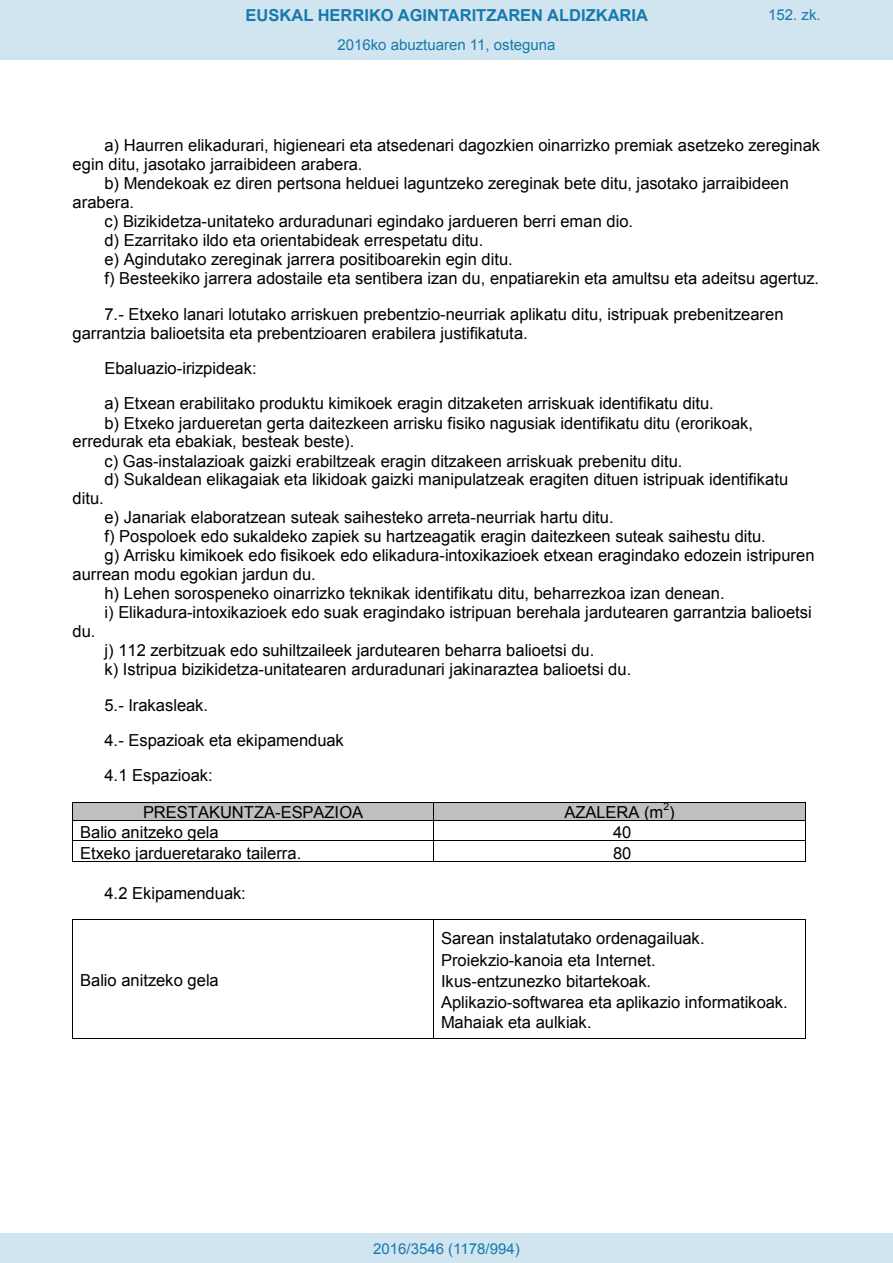
<style>
.page{position:relative;width:893px;height:1263px;background:#fff}
.page>*{position:absolute;margin:0;border:0;box-sizing:border-box;transform-origin:0 0}
.t1{font:16.5px/21.3px "Arial";color:#000}
.t2{font:700 16.5px "Arial";color:#1879ad}
.Paginacion_Centro{font:15px "Arial";color:#1879ad}
.t3{font:10.5px "Arial";color:#000}
</style>
<div class="page">
<div style="left:73px;top:802px;width:360px;height:18px;background:#bfbfbf"></div>
<div style="left:434px;top:802px;width:371px;height:18px;background:#bfbfbf"></div>
<hr style="left:73px;top:802px;width:360px;height:1px;background:#000">
<hr style="left:434px;top:802px;width:371px;height:1px;background:#000">
<hr style="left:73px;top:820px;width:360px;height:1px;background:#000">
<hr style="left:434px;top:820px;width:371px;height:1px;background:#000">
<hr style="left:73px;top:840px;width:360px;height:1px;background:#000">
<hr style="left:434px;top:840px;width:371px;height:1px;background:#000">
<svg style="left:72px;top:802px;width:1px;height:60px"></svg>
<hr style="left:73px;top:861px;width:360px;height:1px;background:#000">
<svg style="left:433px;top:802px;width:1px;height:60px"></svg>
<hr style="left:434px;top:861px;width:371px;height:1px;background:#000">
<svg style="left:805px;top:802px;width:1px;height:60px"></svg>
<hr style="left:73px;top:919px;width:360px;height:1px;background:#000">
<hr style="left:434px;top:919px;width:371px;height:1px;background:#000">
<hr style="left:72px;top:920px;width:1px;height:118px;background:#000">
<hr style="left:73px;top:1038px;width:360px;height:1px;background:#000">
<hr style="left:433px;top:920px;width:1px;height:118px;background:#000">
<hr style="left:434px;top:1038px;width:371px;height:1px;background:#000">
<hr style="left:805px;top:920px;width:1px;height:118px;background:#000">
<div style="left:0;top:0;width:893px;height:60px;background:#d0e5f0"></div>
<div style="left:0;top:1233px;width:893px;height:30px;background:#d0e5f0"></div>
<p class="t2" style="left:246px;top:4px;width:404px">EUSKAL HERRIKO AGINTARITZAREN ALDIZKARIA</p>
<p class="Paginacion_Centro" style="left:768px;top:5px;width:54px">152. zk.</p>
<p class="Paginacion_Centro" style="left:337px;top:35px;width:220px">2016ko abuztuaren 11, osteguna</p>
<p class="t1" style="left:104px;top:135px;width:717px">a) Haurren elikadurari, higieneari eta atsedenari dagozkien oinarrizko premiak asetzeko zereginak</p>
<p class="t1" style="left:73px;top:154px;width:291px">egin ditu, jasotako jarraibideen arabera.</p>
<p class="t1" style="left:104px;top:173px;width:686px">b) Mendekoak ez diren pertsona helduei laguntzeko zereginak bete ditu, jasotako jarraibideen</p>
<p class="t1" style="left:73px;top:192px;width:63px">arabera.</p>
<p class="t1" style="left:104px;top:211px;width:530px">c) Bizikidetza-unitateko arduradunari egindako jardueren berri eman dio.</p>
<p class="t1" style="left:104px;top:230px;width:380px">d) Ezarritako ildo eta orientabideak errespetatu ditu.</p>
<p class="t1" style="left:104px;top:249px;width:410px">e) Agindutako zereginak jarrera positiboarekin egin ditu.</p>
<p class="t1" style="left:104px;top:268px;width:716px">f) Besteekiko jarrera adostaile eta sentibera izan du, enpatiarekin eta amultsu eta adeitsu agertuz.</p>
<p class="t1" style="left:73px;top:305px;width:712px;line-height:18.9px;text-indent:32px">7.- Etxeko lanari lotutako arriskuen prebentzio-neurriak aplikatu ditu, istripuak prebenitzearen garrantzia balioetsita eta prebentzioaren erabilera justifikatuta.</p>
<p class="t1" style="left:104px;top:351px;width:611px;line-height:35.4px">Ebaluazio-irizpideak:<br>a) Etxean erabilitako produktu kimikoek eragin ditzaketen arriskuak identifikatu ditu.</p>
<p class="t1" style="left:104px;top:412px;width:650px">b) Etxeko jardueretan gerta daitezkeen arrisku fisiko nagusiak identifikatu ditu (erorikoak,</p>
<p class="t1" style="left:73px;top:431px;width:283px">erredurak eta ebakiak, besteak beste).</p>
<p class="t1" style="left:104px;top:450px;width:580px">c) Gas-instalazioak gaizki erabiltzeak eragin ditzakeen arriskuak prebenitu ditu.</p>
<p class="t1" style="left:104px;top:469px;width:685px">d) Sukaldean elikagaiak eta likidoak gaizki manipulatzeak eragiten dituen istripuak identifikatu</p>
<p class="t1" style="left:73px;top:488px;width:33px">ditu.</p>
<p class="t1" style="left:104px;top:507px;width:511px">e) Janariak elaboratzean suteak saihesteko arreta-neurriak hartu ditu.</p>
<p class="t1" style="left:104px;top:526px;width:663px">f) Pospoloek edo sukaldeko zapiek su hartzeagatik eragin daitezkeen suteak saihestu ditu.</p>
<p class="t1" style="left:104px;top:545px;width:712px">g) Arrisku kimikoek edo fisikoek edo elikadura-intoxikazioek etxean eragindako edozein istripuren</p>
<p class="t1" style="left:73px;top:564px;width:245px">aurrean modu egokian jardun du.</p>
<p class="t1" style="left:104px;top:583px;width:622px">h) Lehen sorospeneko oinarrizko teknikak identifikatu ditu, beharrezkoa izan denean.</p>
<p class="t1" style="left:104px;top:602px;width:709px">i) Elikadura-intoxikazioek edo suak eragindako istripuan berehala jardutearen garrantzia balioetsi</p>
<p class="t1" style="left:73px;top:621px;width:24px">du.</p>
<p class="t1" style="left:104px;top:640px;width:491px">j) 112 zerbitzuak edo suhiltzaileek jardutearen beharra balioetsi du.</p>
<p class="t1" style="left:104px;top:659px;width:528px">k) Istripua bizikidetza-unitatearen arduradunari jakinaraztea balioetsi du.</p>
<p class="t1" style="left:104px;top:694px;width:105px">5.- Irakasleak.</p>
<p class="t1" style="left:104px;top:730px;width:241px">4.- Espazioak eta ekipamenduak</p>
<p class="t1" style="left:104px;top:765px;width:110px">4.1 Espazioak:</p>
<p class="t1" style="left:143px;top:801px;width:222px">PRESTAKUNTZA-ESPAZIOA</p>
<p class="t1" style="left:564px;top:801px;width:112px">AZALERA (m )</p>
<p class="t3" style="left:663px;top:800px;width:7px">2</p>
<p class="t1" style="left:80px;top:822px;width:140px">Balio anitzeko gela</p>
<p class="t1" style="left:613px;top:822px;width:20px">40</p>
<p class="t1" style="left:80px;top:842px;width:223px">Etxeko jardueretarako tailerra.</p>
<p class="t1" style="left:613px;top:842px;width:20px">80</p>
<p class="t1" style="left:104px;top:883px;width:143px">4.2 Ekipamenduak:</p>
<p class="t1" style="left:80px;top:969px;width:140px">Balio anitzeko gela</p>
<p class="t1" style="left:441px;top:928px;width:348px">Sarean instalatutako ordenagailuak.<br>Proiekzio-kanoia eta Internet.<br>Ikus-entzunezko bitartekoak.<br>Aplikazio-softwarea eta aplikazio informatikoak.</p>
<p class="t1" style="left:441px;top:1011px;width:152px">Mahaiak eta aulkiak.</p>
<p class="Paginacion_Centro" style="left:373px;top:1238px;width:148px">2016/3546 (1178/994)</p>
</div>
